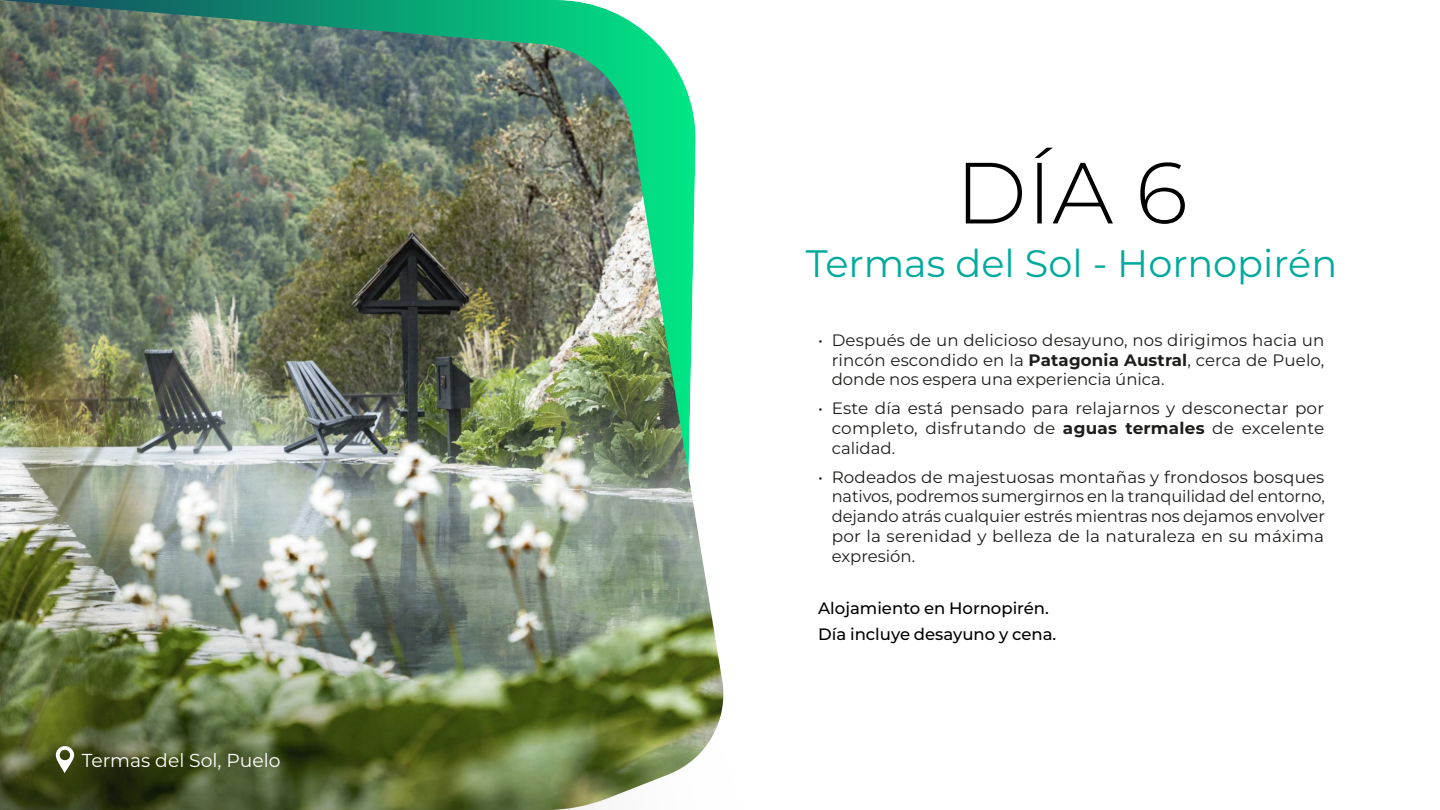
<style>
.page{position:relative;width:1440px;height:810px;background:#fff}
.page>*{position:absolute;margin:0;border:0;box-sizing:border-box;transform-origin:0 0}
.t1{font:300 86.62px "Montserrat";color:#000}
.t2{font:38.25px "Montserrat";color:#00aa9d}
.t3{font:18.75px "Montserrat";color:#fff}
.t4{font:16.5px/19.8px "Montserrat";letter-spacing:.01em;color:#1d1d1b;text-align:justify}
.t5{font:500 16.5px/25.8px "Montserrat";color:#000}
.s1{font-weight:700}
</style>
<div class="page">
<img style="left:0;top:0;width:700px;height:543px">
<img style="left:0;top:543px;width:724px;height:267px">
<svg style="left:55px;top:746px;width:20px;height:27px"></svg>
<p class="t3" style="left:82px;top:751px;width:200px">Termas del Sol, Puelo</p>
<h1 class="t1" style="left:955px;top:143px;width:234px">DÕA 6</h1>
<h2 class="t2" style="left:806px;top:245px;width:533px">Termas del Sol - HornopirÈn</h2>
<p class="t4" style="left:832px;top:331px;width:494px;text-indent:-14px">ï DespuÈs de un delicioso desayuno, nos dirigimos hacia un rincÛn escondido en la <span class="s1">Patagonia Austral</span>, cerca de Puelo, donde nos espera una experiencia ˙nica.</p>
<p class="t4" style="left:832px;top:399px;width:494px;text-indent:-13px">ï Este dÌa est· pensado para relajarnos y desconectar por completo, disfrutando de <span class="s1">aguas termales</span> de excelente calidad.</p>
<p class="t4" style="left:832px;top:467px;width:495px;text-indent:-13px">ï Rodeados de majestuosas montaÒas y frondosos bosques nativos, podremos sumergirnos en la tranquilidad del entorno, dejando atr·s cualquier estrÈs mientras nos dejamos envolver por la serenidad y belleza de la naturaleza en su m·xima expresiÛn.</p>
<p class="t5" style="left:818px;top:597px;width:240px">Alojamiento en HornopirÈn.<br>DÌa incluye desayuno y cena.</p>
</div>
